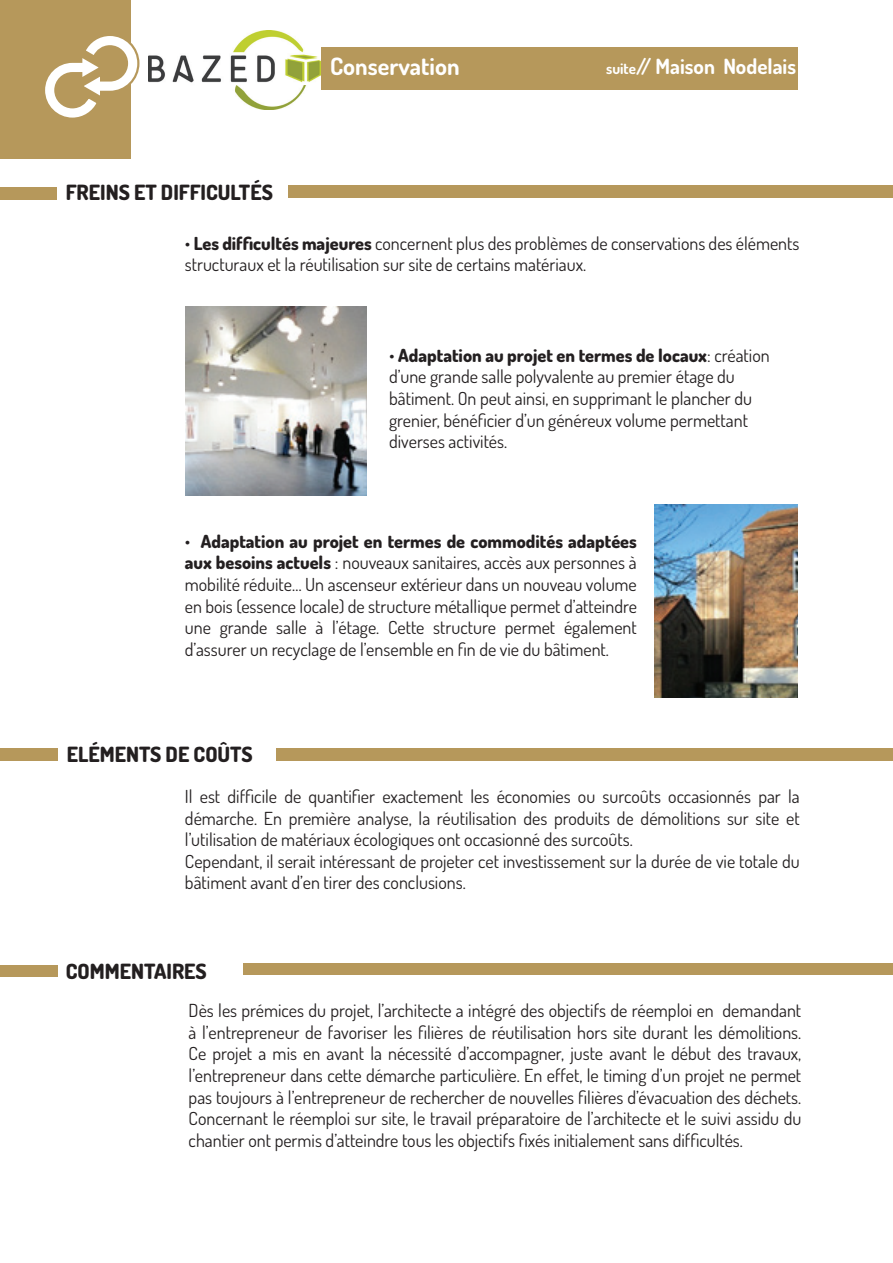
<style>
.page{position:relative;width:893px;height:1263px;background:#fff}
.page>*{position:absolute;margin:0;border:0;box-sizing:border-box;transform-origin:0 0}
.t1{font:700 24px "Dosis";color:#fff}
.t2{font:800 21px "Dosis";color:#231f20}
.t3{font:700 21px "Dosis";color:#fff}
.t4{font:18px/21.6px "Dosis";color:#231f20}
.s1{font-size:15px}
.s2{font-weight:800}
</style>
<div class="page">
<div style="left:320px;top:48px;width:477px;height:42px;background:#b6985b"></div>
<div style="left:0;top:0;width:131px;height:158px;background:#b6985b"></div>
<svg style="left:45px;top:36px;width:95px;height:82px"></svg>
<img style="left:149px;top:30px;width:171px;height:79px">
<div style="left:0;top:748px;width:57px;height:13px;background:#b6985b"></div>
<div style="left:277px;top:748px;width:616px;height:13px;background:#b6985b"></div>
<div style="left:288px;top:185px;width:605px;height:13px;background:#b6985b"></div>
<div style="left:0;top:187px;width:56px;height:13px;background:#b6985b"></div>
<div style="left:244px;top:963px;width:649px;height:11px;background:#b6985b"></div>
<div style="left:0;top:965px;width:57px;height:11px;background:#b6985b"></div>
<img style="left:186px;top:306px;width:180px;height:190px">
<img style="left:654px;top:504px;width:143px;height:193px">
<p class="t2" style="left:66px;top:179px;width:206px">Freins et difficultés</p>
<h1 class="t1" style="left:330px;top:51px;width:131px">Conservation</h1>
<p class="t3" style="left:606px;top:52px;width:191px"><span class="s1">suite</span>// Maison Nodelais</p>
<p class="t4" style="left:185px;top:232px;width:616px">• <span class="s2">Les difficultés majeures</span> concernent plus des problèmes de conservations des éléments structuraux et la réutilisation sur site de certains matériaux.</p>
<p class="t4" style="left:389px;top:344px;width:382px">• <span class="s2">Adaptation au projet en termes de locaux</span>: création d’une grande salle polyvalente au premier étage du bâtiment. On peut ainsi, en supprimant le plancher du grenier, bénéficier d’un généreux volume permettant diverses activités.</p>
<p class="t4" style="left:185px;top:530px;width:454px;text-align:justify">• <span class="s2">Adaptation au projet en termes de commodités adaptées aux besoins actuels</span> : nouveaux sanitaires, accès aux personnes à mobilité réduite… Un ascenseur extérieur dans un nouveau volume en bois (essence locale) de structure métallique permet d’atteindre une grande salle à l’étage. Cette structure permet également d’assurer un recyclage de l’ensemble en fin de vie du bâtiment.</p>
<p class="t2" style="left:67px;top:740px;width:176px">Eléments de coûts</p>
<p class="t4" style="left:185px;top:785px;width:616px">Il est difficile de quantifier exactement les économies ou surcoûts occasionnés par la démarche. En première analyse, la réutilisation des produits de démolitions sur site et l’utilisation de matériaux écologiques ont occasionné des surcoûts.<br>Cependant, il serait intéressant de projeter cet investissement sur la durée de vie totale du bâtiment avant d’en tirer des conclusions.</p>
<p class="t2" style="left:66px;top:958px;width:39px">comme</p>
<p class="t2" style="left:131px;top:958px;width:65px">ntaires</p>
<p class="t4" style="left:189px;top:999px;width:614px;text-align:justify">Dès les prémices du projet, l’architecte a intégré des objectifs de réemploi en demandant à l’entrepreneur de favoriser les filières de réutilisation hors site durant les démolitions.<br>Ce projet a mis en avant la nécessité d’accompagner, juste avant le début des travaux, l’entrepreneur dans cette démarche particulière. En effet, le timing d’un projet ne permet pas toujours à l’entrepreneur de rechercher de nouvelles filières d’évacuation des déchets.<br>Concernant le réemploi sur site, le travail préparatoire de l’architecte et le suivi assidu du chantier ont permis d’atteindre tous les objectifs fixés initialement sans difficultés.</p>
</div>
